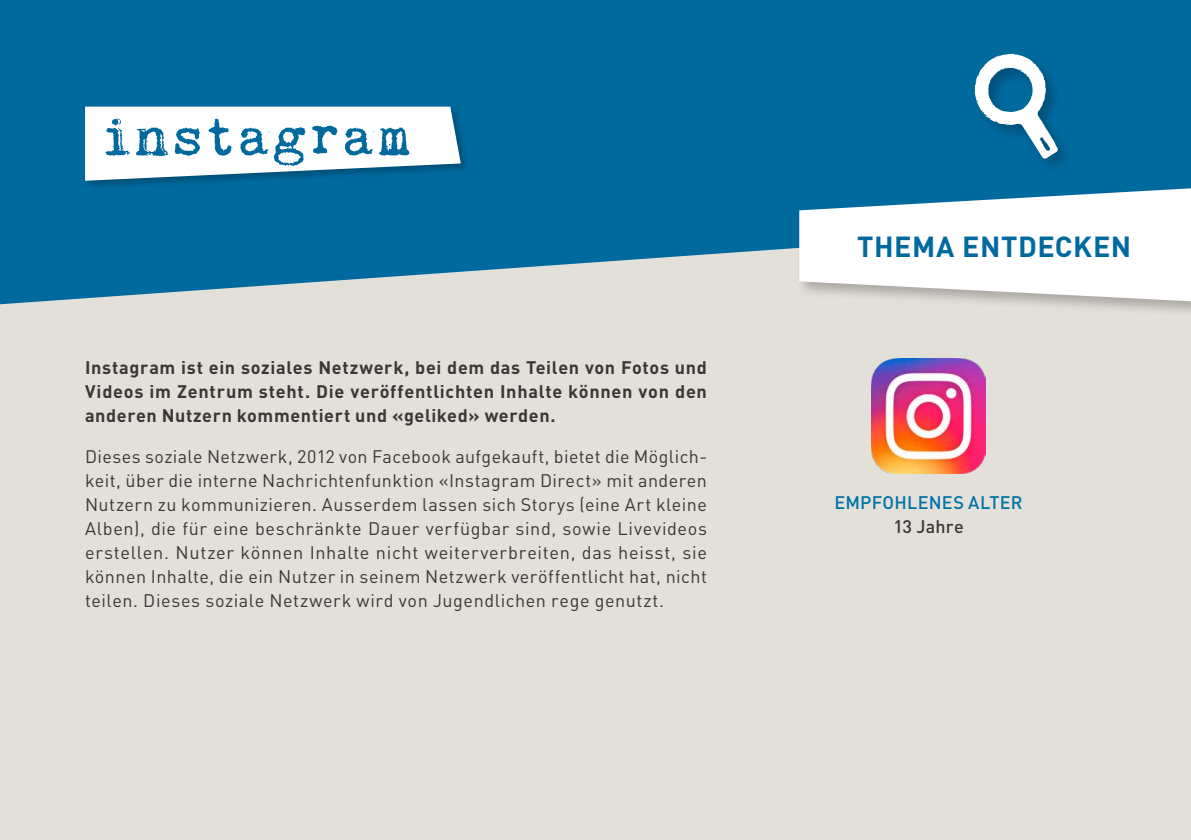
<style>
.page{position:relative;width:1191px;height:840px;background:#fff}
.page>*{position:absolute;margin:0;border:0;box-sizing:border-box;transform-origin:0 0}
.t1{font:56px "Kingthings Trypewriter 2";letter-spacing:.045em;color:#006a9f}
.t2{font:700 28.6px "DIN";letter-spacing:.015em;color:#006a9f}
.t3{font:18px/24px "DIN";letter-spacing:.03em;color:#383937;text-align:justify}
.t4{font:700 18px/24px "DIN";letter-spacing:.03em;color:#383937;text-align:justify}
.t5{font:500 18px "DIN";letter-spacing:.01em;color:#0073a6}
.t6{font:500 18px "DIN";letter-spacing:.01em;color:#383937}
</style>
<div class="page">
<div style="left:0;top:189px;width:1191px;height:650px;background:#e3dfd9"></div>
<svg style="left:0;top:0;width:1191px;height:305px;background:#1373a3"></svg>
<div style="left:795px;top:184px;width:396px;height:134px;background:#000;opacity:.25"></div>
<svg style="left:799px;top:187px;width:392px;height:115px;background:#dee9ee"></svg>
<div style="left:971px;top:50px;width:102px;height:124px;background:#006a9f"></div>
<svg style="left:974px;top:53px;width:84px;height:106px"></svg>
<div style="left:83px;top:104px;width:387px;height:87px;background:#000;opacity:.25"></div>
<svg style="left:85px;top:106px;width:376px;height:75px"></svg>
<img style="left:871px;top:359px;width:114px;height:114px">
<h1 class="t1" style="left:99px;top:106px;width:313px">instagram</h1>
<p class="t4" style="left:85px;top:354px;width:623px">Instagram ist ein soziales Netzwerk, bei dem das Teilen von Fotos und Videos im Zentrum steht. Die veröffentlichten Inhalte können von den anderen Nutzern kommentiert und «geliked» werden.</p>
<p class="t3" style="left:85px;top:444px;width:623px">Dieses soziale Netzwerk, 2012 von Facebook aufgekauft, bietet die Möglich&shy;keit, über die interne Nachrichtenfunktion «Instagram Direct» mit anderen Nutzern zu kommunizieren. Ausserdem lassen sich Storys (eine Art kleine Alben), die für eine beschränkte Dauer verfügbar sind, sowie Livevideos erstellen. Nutzer können Inhalte nicht weiterverbreiten, das heisst, sie können Inhalte, die ein Nutzer in seinem Netzwerk veröffentlicht hat, nicht teilen. Dieses soziale Netzwerk wird von Jugendlichen rege genutzt.</p>
<h2 class="t2" style="left:857px;top:227px;width:276px">THEMA ENTDECKEN</h2>
<p class="t5" style="left:834px;top:490px;width:190px">EMPFOHLENES ALTER</p>
<p class="t6" style="left:893px;top:514px;width:72px">13 Jahre</p>
</div>
